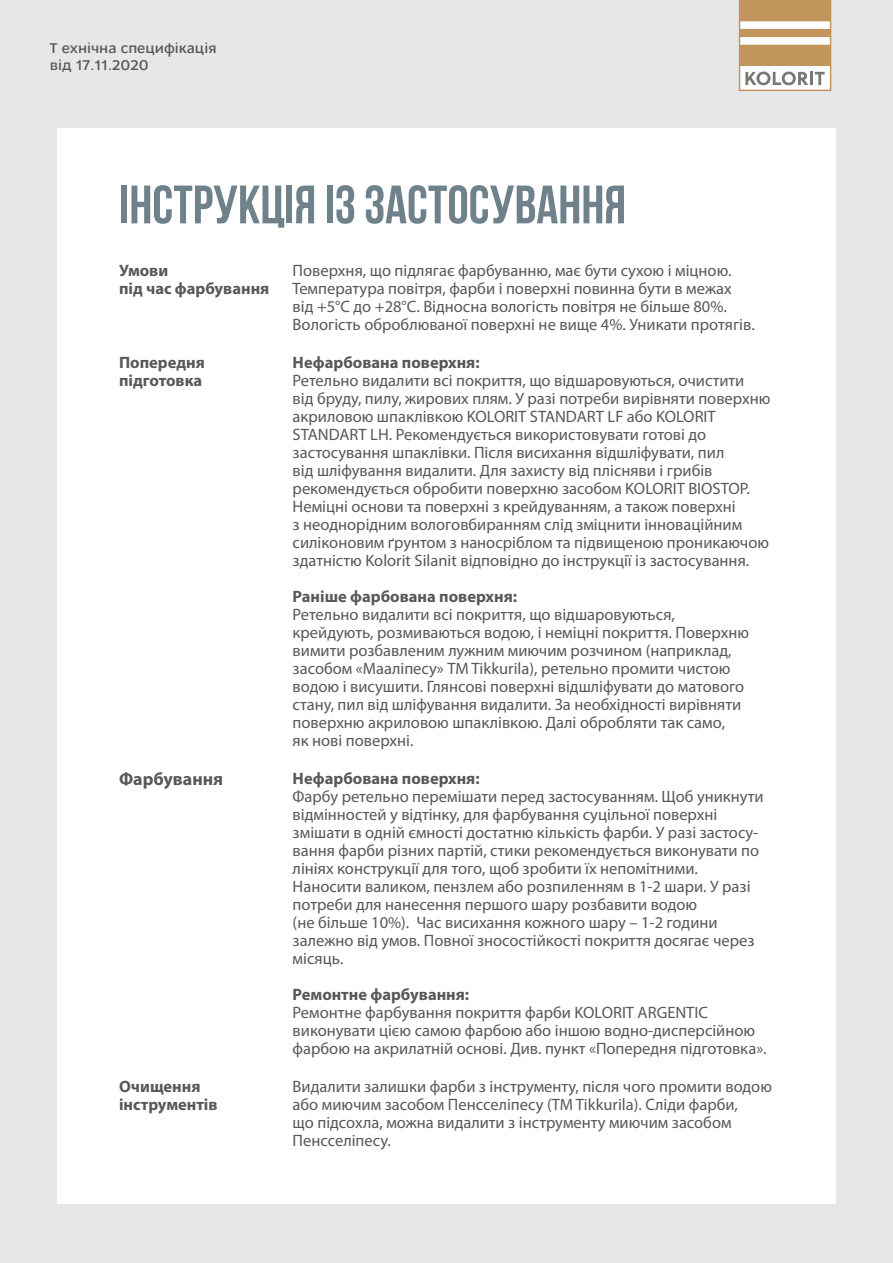
<style>
.page{position:relative;width:893px;height:1263px;background:#e6e7e9}
.page>*{position:absolute;margin:0;border:0;box-sizing:border-box;transform-origin:0 0}
.t1{font:54px "Bebas Neue Cyrillic";color:#6f818a}
.t2{font:700 18px "Myriad Pro";color:#57585a}
.t3{font:16.5px/18px "Myriad Pro";color:#57585a}
.t4{font:700 16.5px/18px "Myriad Pro";color:#57585a}
.t5{font:500 15px "Osnova Pro";color:#57585a}
</style>
<div class="page">
<svg style="left:739px;top:0;width:92px;height:91px;background:#d2b997"></svg>
<div style="left:57px;top:128px;width:779px;height:1075px;background:#fff"></div>
<p class="t5" style="left:50px;top:39px;width:168px">Т ехнічна специфікація</p>
<p class="t5" style="left:50px;top:56px;width:100px">від 17.11.2020</p>
<p class="t1" style="left:119px;top:175px;width:509px">IНСТРУКЦIЯ IЗ ЗАСТОСУВАННЯ</p>
<p class="t4" style="left:119px;top:261px;width:152px">Умови<br>під час фарбування</p>
<p class="t3" style="left:293px;top:261px;width:464px">Поверхня, що підлягає фарбуванню, має бути сухою і міцною.<br>Температура повітря, фарби і поверхні повинна бути в межах від +5°С до +28°С. Відносна вологість повітря не більше 80%.<br>Вологість оброблюваної поверхні не вище 4%. Уникати протягів.</p>
<p class="t4" style="left:119px;top:353px;width:87px">Попередня</p>
<p class="t4" style="left:119px;top:371px;width:85px">підготовка</p>
<p class="t4" style="left:293px;top:353px;width:189px">Нефарбована поверхня:</p>
<p class="t3" style="left:293px;top:371px;width:479px">Ретельно видалити всі покриття, що відшаровуються, очистити<br>від бруду, пилу, жирових плям. У разі потреби вирівняти поверхню акриловою шпаклівкою KOLORIT STANDART LF або KOLORIT STANDART LH. Рекомендується використовувати готові до застосування шпаклівки. Після висихання відшліфувати, пил<br>від шліфування видалити. Для захисту від плісняви і грибів рекомендується обробити поверхню засобом KOLORIT BIOSTOP.<br>Неміцні основи та поверхні з крейдуванням, а також поверхні<br>з неоднорідним вологовбиранням слід зміцнити інноваційним силіконовим ґрунтом з наносріблом та підвищеною проникаючою здатністю Kolorit Silanit відповідно до інструкції із застосування.</p>
<p class="t4" style="left:293px;top:587px;width:226px">Раніше фарбована поверхня:</p>
<p class="t3" style="left:293px;top:605px;width:458px">Ретельно видалити всі покриття, що відшаровуються, крейдують, розмиваються водою, і неміцні покриття. Поверхню вимити розбавленим лужним миючим розчином (наприклад, засобом «Мааліпесу» ТМ Tikkurila), ретельно промити чистою водою і висушити. Глянсові поверхні відшліфувати до матового стану, пил від шліфування видалити. За необхідності вирівняти поверхню акриловою шпаклівкою. Далі обробляти так само,<br>як нові поверхні.</p>
<p class="t2" style="left:119px;top:767px;width:106px">Фарбування</p>
<p class="t4" style="left:293px;top:769px;width:189px">Нефарбована поверхня:</p>
<p class="t3" style="left:293px;top:787px;width:473px">Фарбу ретельно перемішати перед застосуванням. Щоб уникнути відмінностей у відтінку, для фарбування суцільної поверхні змішати в одній ємності достатню кількість фарби. У разі застосу&shy;вання фарби різних партій, стики рекомендується виконувати по лініях конструкції для того, щоб зробити їх непомітними.<br>Наносити валиком, пензлем або розпиленням в 1-2 шари. У разі потреби для нанесення першого шару розбавити водою<br>(не більше 10%). Час висихання кожного шару – 1-2 години залежно від умов. Повної зносостійкості покриття досягає через місяць.</p>
<p class="t4" style="left:293px;top:985px;width:178px">Ремонтне фарбування:</p>
<p class="t3" style="left:293px;top:1003px;width:475px">Ремонтне фарбування покриття фарби KOLORIT ARGENTIC виконувати цією самою фарбою або іншою водно-дисперсійною фарбою на акрилатній основі. Див. пункт «Попередня підготовка».</p>
<p class="t4" style="left:119px;top:1077px;width:83px">Очищення</p>
<p class="t4" style="left:119px;top:1095px;width:100px">інструментів</p>
<p class="t3" style="left:293px;top:1077px;width:481px">Видалити залишки фарби з інструменту, після чого промити водою або миючим засобом Пенсселіпесу (ТМ Tikkurila). Сліди фарби,<br>що підсохла, можна видалити з інструменту миючим засобом Пенсселіпесу.</p>
</div>
